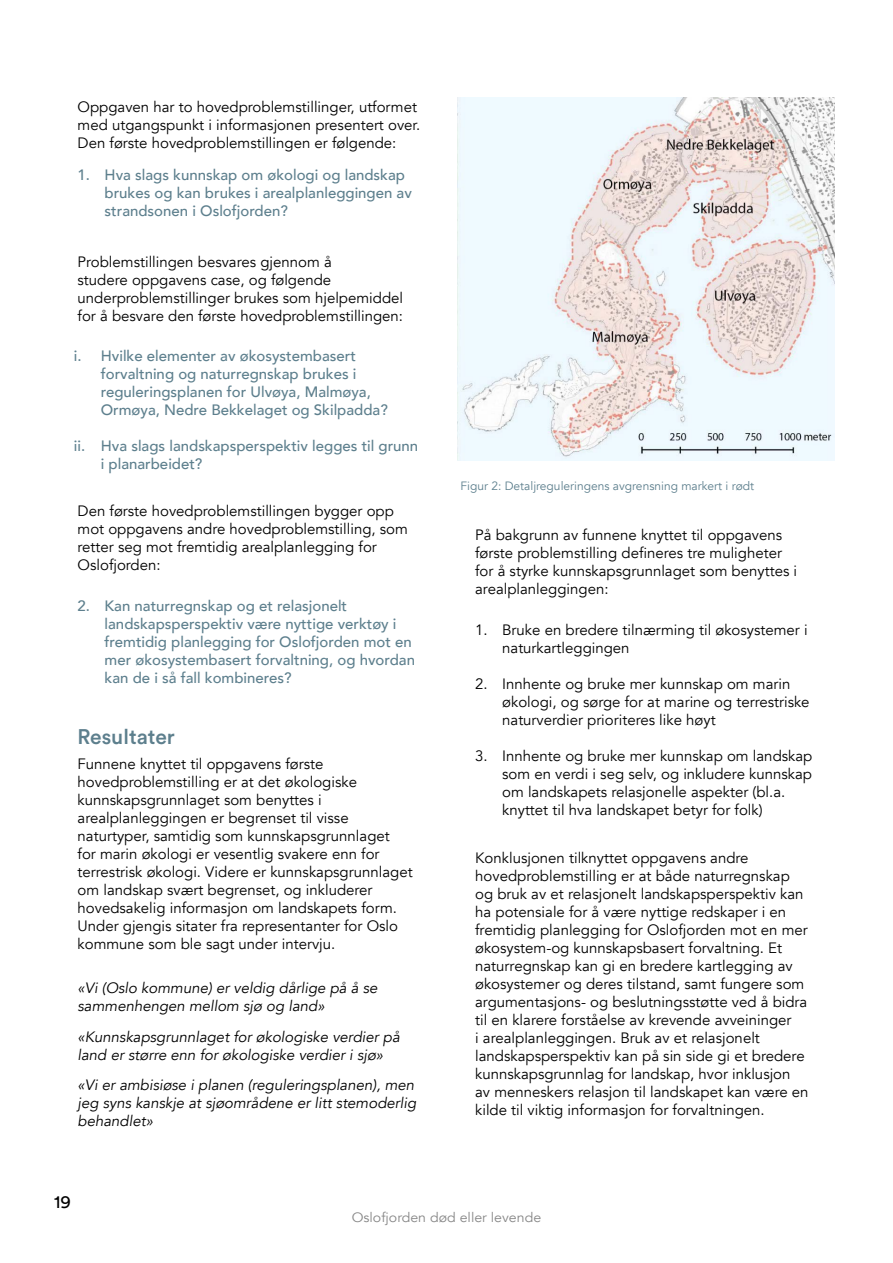
<style>
.page{position:relative;width:893px;height:1263px;background:#fff}
.page>*{position:absolute;margin:0;border:0;box-sizing:border-box;transform-origin:0 0}
.t1{font:500 21px "Circular Pro";color:#5d7f8d}
.t2{font:18px "Circular Std";color:#000}
.t3{font:15px/18px "Avenir";color:#000}
.t4{font:500 15px/18px "Avenir";color:#5d7f8d}
.t5{font:italic 15px/18px "Avenir";color:#000}
.t6{font:13.5px "Avenir";color:#878787;scale:1.05 1}
.t7{font:12px "Avenir";color:#5d7f8d}
</style>
<div class="page">
<img style="left:457px;top:97px;width:377px;height:364px">
<p class="t3" style="left:78px;top:99px;width:344px">Oppgaven har to hovedproblemstillinger, utformet med utgangspunkt i informasjonen presentert over.<br>Den første hovedproblemstillingen er følgende:</p>
<p class="t4" style="left:105px;top:165px;width:309px;text-indent:-27px">1. Hva slags kunnskap om økologi og landskap brukes og kan brukes i arealplanleggingen av strandsonen i Oslofjorden?</p>
<p class="t3" style="left:78px;top:253px;width:327px">Problemstillingen besvares gjennom å<br>studere oppgavens case, og følgende underproblemstillinger brukes som hjelpemiddel for å besvare den første hovedproblemstillingen:</p>
<p class="t4" style="left:101px;top:346px;width:289px;text-indent:-27px">i. Hvilke elementer av økosystembasert forvaltning og naturregnskap brukes i reguleringsplanen for Ulvøya, Malmøya, Ormøya, Nedre Bekkelaget og Skilpadda?</p>
<p class="t4" style="left:101px;top:436px;width:319px;text-indent:-27px">ii. Hva slags landskapsperspektiv legges til grunn i planarbeidet?</p>
<p class="t3" style="left:78px;top:502px;width:332px">Den første hovedproblemstillingen bygger opp mot oppgavens andre hovedproblemstilling, som retter seg mot fremtidig arealplanlegging for Oslofjorden:</p>
<p class="t4" style="left:105px;top:596px;width:312px;text-indent:-27px">2. Kan naturregnskap og et relasjonelt landskapsperspektiv være nyttige verktøy i fremtidig planlegging for Oslofjorden mot en mer økosystembasert forvaltning, og hvordan kan de i så fall kombineres?</p>
<h1 class="t1" style="left:78px;top:723px;width:99px">Resultater</h1>
<p class="t3" style="left:78px;top:755px;width:337px">Funnene knyttet til oppgavens første hovedproblemstilling er at det økologiske kunnskapsgrunnlaget som benyttes i arealplanleggingen er begrenset til visse naturtyper, samtidig som kunnskapsgrunnlaget<br>for marin økologi er vesentlig svakere enn for terrestrisk økologi. Videre er kunnskapsgrunnlaget om landskap svært begrenset, og inkluderer hovedsakelig informasjon om landskapets form.<br>Under gjengis sitater fra representanter for Oslo kommune som ble sagt under intervju.</p>
<p class="t5" style="left:78px;top:979px;width:301px">«Vi (Oslo kommune) er veldig dårlige på å se sammenhengen mellom sjø og land»</p>
<p class="t5" style="left:78px;top:1028px;width:324px">«Kunnskapsgrunnlaget for økologiske verdier på land er større enn for økologiske verdier i sjø»</p>
<p class="t5" style="left:78px;top:1076px;width:340px">«Vi er ambisiøse i planen (reguleringsplanen), men jeg syns kanskje at sjøområdene er litt stemoderlig behandlet»</p>
<p class="t2" style="left:54px;top:1190px;width:18px">19</p>
<p class="t7" style="left:460px;top:479px;width:295px">Figur 2: Detaljreguleringens avgrensning markert i rødt</p>
<p class="t3" style="left:475px;top:526px;width:323px">På bakgrunn av funnene knyttet til oppgavens første problemstilling defineres tre muligheter for å styrke kunnskapsgrunnlaget som benyttes i arealplanleggingen:</p>
<p class="t3" style="left:502px;top:621px;width:307px;text-indent:-27px">1. Bruke en bredere tilnærming til økosystemer i naturkartleggingen</p>
<p class="t3" style="left:502px;top:675px;width:309px;text-indent:-27px">2. Innhente og bruke mer kunnskap om marin økologi, og sørge for at marine og terrestriske naturverdier prioriteres like høyt</p>
<p class="t3" style="left:502px;top:747px;width:312px;text-indent:-27px">3. Innhente og bruke mer kunnskap om landskap som en verdi i seg selv, og inkludere kunnskap om landskapets relasjonelle aspekter (bl.a. knyttet til hva landskapet betyr for folk)</p>
<p class="t3" style="left:475px;top:849px;width:335px">Konklusjonen tilknyttet oppgavens andre hovedproblemstilling er at både naturregnskap og bruk av et relasjonelt landskapsperspektiv kan ha potensiale for å være nyttige redskaper i en fremtidig planlegging for Oslofjorden mot en mer økosystem-og kunnskapsbasert forvaltning. Et naturregnskap kan gi en bredere kartlegging av økosystemer og deres tilstand, samt fungere som argumentasjons- og beslutningsstøtte ved å bidra til en klarere forståelse av krevende avveininger<br>i arealplanleggingen. Bruk av et relasjonelt landskapsperspektiv kan på sin side gi et bredere kunnskapsgrunnlag for landskap, hvor inklusjon av menneskers relasjon til landskapet kan være en kilde til viktig informasjon for forvaltningen.</p>
<p class="t6" style="left:352px;top:1210px;width:182px">Oslofjorden død eller levende</p>
</div>
